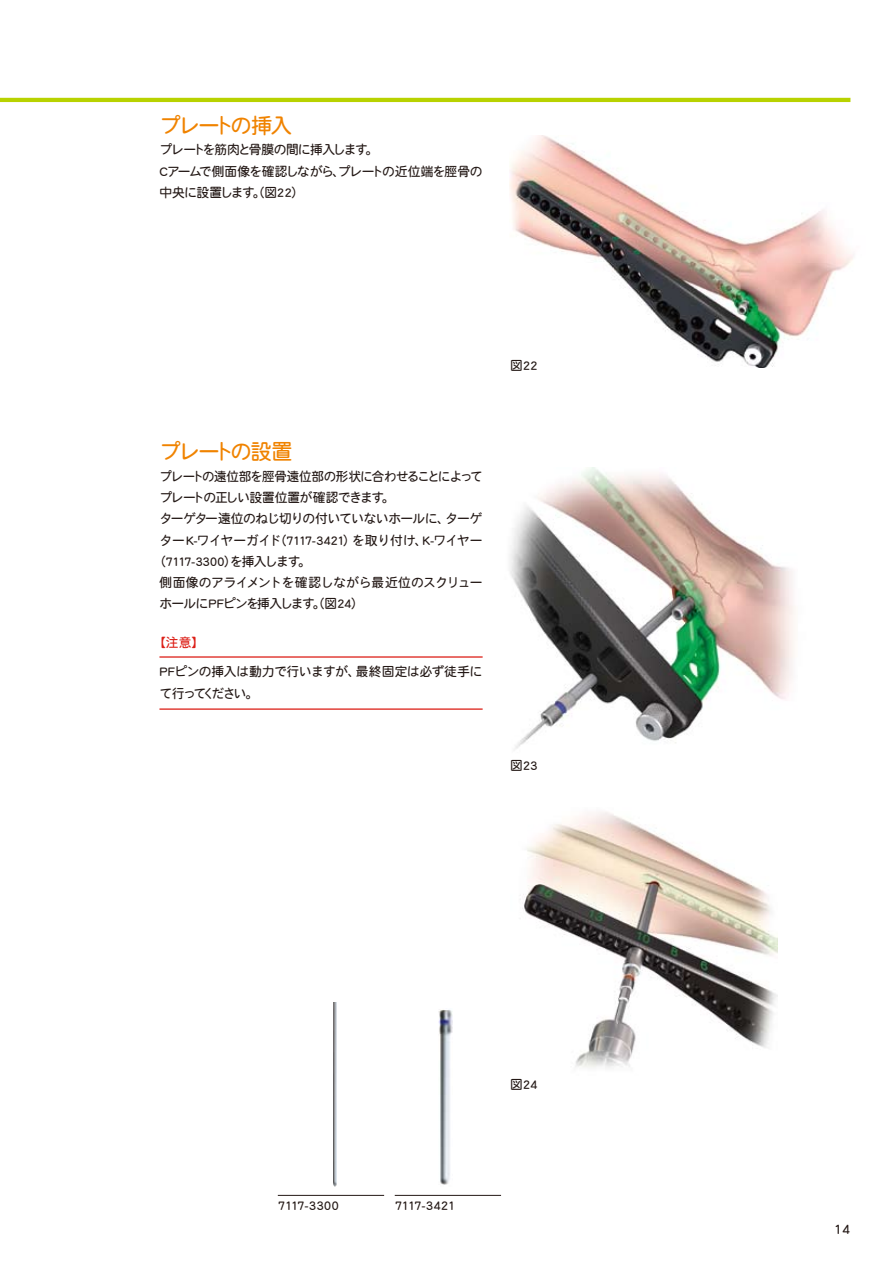
<style>
.page{position:relative;width:893px;height:1263px;background:#fff}
.page>*{position:absolute;margin:0;border:0;box-sizing:border-box;transform-origin:0 0}
.t1{font:21.3px "DFHS Maru Gothic Std W4";letter-spacing:-.1em;color:#f08300}
.t2{font:13.8px "DFHS Maru Gothic Std W4";color:#231815}
.t3{font:12.75px/21.3px "DFHS Maru Gothic Std W4";letter-spacing:-.04em;color:#231815}
.t4{font:12.75px "DFHS Maru Gothic Std W4";letter-spacing:-.075em;color:#231815}
.t5{font:12.75px "DFHS Maru Gothic Std W4";letter-spacing:-.08em;color:#231815}
.t6{font:12.75px "DFHS Maru Gothic Std W4";letter-spacing:-.06em;color:#231815}
.t7{font:12.75px "DFHS Maru Gothic Std W4";color:#dc1e16}
</style>
<div class="page">
<hr style="left:0;top:98px;width:850px;height:4px;background:#b8d200">
<img style="left:509px;top:135px;width:345px;height:233px">
<img style="left:510px;top:468px;width:285px;height:281px">
<hr style="left:159px;top:656px;width:324px;height:2px;background:#dc1e16">
<hr style="left:159px;top:708px;width:324px;height:2px;background:#dc1e16">
<img style="left:522px;top:812px;width:256px;height:256px">
<hr style="left:278px;top:1195px;width:106px;height:1px;background:#231815">
<hr style="left:395px;top:1195px;width:106px;height:1px;background:#231815">
<img style="left:334px;top:1002px;width:3px;height:184px">
<img style="left:438px;top:1010px;width:14px;height:175px">
<h1 class="t1" style="left:159px;top:114px;width:134px">プレートの挿入</h1>
<p class="t3" style="left:159px;top:139px;width:325px">プレートを筋肉と骨膜の間に挿入します。<br>Cアームで側面像を確認しながら、プレートの近位端を脛骨の中央に設置します。（図22）</p>
<h1 class="t1" style="left:159px;top:440px;width:135px">プレートの設置</h1>
<p class="t3" style="left:159px;top:465px;width:325px">プレートの遠位部を脛骨遠位部の形状に合わせることによって</p>
<p class="t4" style="left:159px;top:491px;width:237px">プレートの正しい設置位置が確認できます。</p>
<p class="t3" style="left:159px;top:508px;width:325px">ターゲター遠位のねじ切りの付いていないホールに、ターゲ</p>
<p class="t3" style="left:159px;top:529px;width:325px">ターK-ワイヤーガイド（7117-3421）を取り付け、K-ワイヤー</p>
<p class="t5" style="left:153px;top:554px;width:160px">（7117-3300）を挿入します。</p>
<p class="t3" style="left:159px;top:572px;width:325px">側面像のアライメントを確認しながら最近位のスクリュー</p>
<p class="t3" style="left:159px;top:593px;width:206px">ホールにPFピンを挿入します。（図24）</p>
<p class="t7" style="left:153px;top:635px;width:53px">【注意】</p>
<p class="t3" style="left:159px;top:661px;width:325px">PFピンの挿入は動力で行いますが、最終固定は必ず徒手にて行ってください。</p>
<p class="t3" style="left:510px;top:354px;width:29px">図22</p>
<p class="t3" style="left:510px;top:755px;width:29px">図23</p>
<p class="t3" style="left:278px;top:1195px;width:63px">7117-3300</p>
<p class="t6" style="left:395px;top:1199px;width:62px">7117-3421</p>
<p class="t3" style="left:510px;top:1073px;width:29px">図24</p>
<p class="t2" style="left:834px;top:1222px;width:18px">14</p>
</div>
